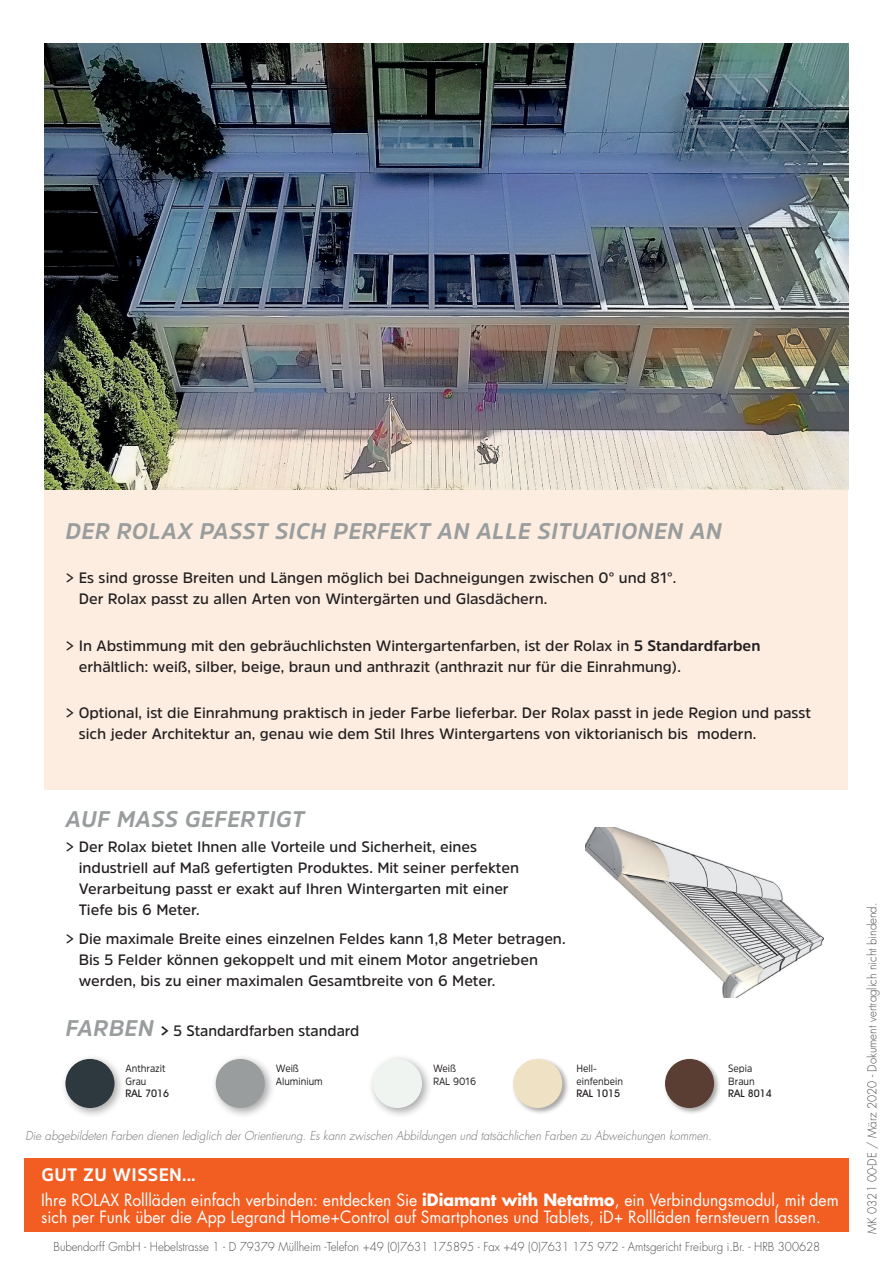
<style>
.page{position:relative;width:893px;height:1263px;background:#fff}
.page>*{position:absolute;margin:0;border:0;box-sizing:border-box;transform-origin:0 0}
.t1{font:italic 700 22.5px "Amsi Pro";letter-spacing:.02em;color:#999d9e}
.t2{font:700 18px "Amsi Pro";letter-spacing:.02em;color:#fff}
.t3{font:16.5px/16.5px "Futura Std";color:#fff;scale:.95 1}
.t4{font:600 15px/21px "Amsi Pro";color:#231f20}
.t5{font:300 12px "Futura Std";color:#4b4d4e;scale:.95 1}
.t6{font:italic 300 12px "Futura Std";color:#6f7273;scale:.95 1}
.t7{font:10.5px/12.6px "Amsi Pro";color:#231f20;scale:.9 1}
.t8{font:500 10.5px "Avant Garde IT Cby BT";color:#231f20}
.s1{font-weight:700}
.s2{font-weight:700;font-style:italic;font-size:22.5px;color:#999d9e}
</style>
<div class="page">
<div style="left:45px;top:490px;width:803px;height:300px;background:#fdede0"></div>
<img style="left:585px;top:827px;width:238px;height:171px">
<img style="left:45px;top:43px;width:803px;height:447px">
<div style="left:368px;top:1054px;width:65px;height:65px;background:#231f20;opacity:.4"></div>
<div style="left:373px;top:1059px;width:49px;height:49px;background:#eff4f0;border-radius:50%"></div>
<div style="left:512px;top:1057px;width:58px;height:59px;background:#231f20;opacity:.4"></div>
<div style="left:513px;top:1059px;width:49px;height:49px;background:#efe2c4;border-radius:50%"></div>
<div style="left:663px;top:1057px;width:59px;height:59px;background:#231f20;opacity:.4"></div>
<div style="left:665px;top:1059px;width:49px;height:49px;background:#5a3d33;border-radius:50%"></div>
<div style="left:60px;top:1054px;width:65px;height:65px;background:#231f20;opacity:.4"></div>
<div style="left:65px;top:1059px;width:50px;height:49px;background:#2d393f;border-radius:50%"></div>
<div style="left:211px;top:1054px;width:64px;height:65px;background:#231f20;opacity:.4"></div>
<div style="left:216px;top:1059px;width:49px;height:49px;background:#999d9e;border-radius:50%"></div>
<div style="left:24px;top:1159px;width:824px;height:73px;background:#f25d21"></div>
<h1 class="t1" style="left:66px;top:515px;width:658px">DER ROLAX PASST SICH PERFEKT AN ALLE SITUATIONEN AN</h1>
<p class="t4" style="left:79px;top:567px;width:599px;text-indent:-13px">&gt; Es sind grosse Breiten und Längen möglich bei Dachneigungen zwischen 0° und 81°.<br>Der Rolax passt zu allen Arten von Wintergärten und Glasdächern.</p>
<p class="t4" style="left:79px;top:635px;width:683px;text-indent:-13px">&gt; In Abstimmung mit den gebräuchlichsten Wintergartenfarben, ist der Rolax in <span class="s1">5 Standardfarben </span>erhältlich: weiß, silber, beige, braun und anthrazit (anthrazit nur für die Einrahmung).</p>
<p class="t4" style="left:79px;top:702px;width:734px;text-indent:-13px">&gt; Optional, ist die Einrahmung praktisch in jeder Farbe lieferbar. Der Rolax passt in jede Region und passt sich jeder Architektur an, genau wie dem Stil Ihres Wintergartens von viktorianisch bis modern.</p>
<h1 class="t1" style="left:66px;top:803px;width:241px">AUF MASS GEFERTIGT</h1>
<p class="t4" style="left:79px;top:836px;width:442px;text-indent:-13px">&gt; Der Rolax bietet Ihnen alle Vorteile und Sicherheit, eines industriell auf Maß gefertigten Produktes. Mit seiner perfekten Verarbeitung passt er exakt auf Ihren Wintergarten mit einer Tiefe bis 6 Meter.</p>
<p class="t4" style="left:79px;top:928px;width:488px;text-indent:-13px">&gt; Die maximale Breite eines einzelnen Feldes kann 1,8 Meter betragen.<br>Bis 5 Felder können gekoppelt und mit einem Motor angetrieben werden, bis zu einer maximalen Gesamtbreite von 6 Meter.</p>
<p class="t4" style="left:66px;top:1020px;width:295px"><span class="s2">FARBEN</span> <span class="s1">&gt;</span> 5 Standardfarben standard</p>
<p class="t7" style="left:125px;top:1062px;width:46px">Anthrazit<br>Grau</p>
<p class="t8" style="left:125px;top:1087px;width:45px">RAL 7016</p>
<p class="t7" style="left:276px;top:1062px;width:54px">Weiß<br>Aluminium</p>
<p class="t7" style="left:433px;top:1062px;width:49px">Weiß<br>RAL 9016</p>
<p class="t7" style="left:576px;top:1062px;width:53px">Hell&shy;einfenbein</p>
<p class="t8" style="left:576px;top:1087px;width:45px">RAL 1015</p>
<p class="t6" style="left:26px;top:1128px;width:724px">Die abgebildeten Farben dienen lediglich der Orientierung. Es kann zwischen Abbildungen und tatsächlichen Farben zu Abweichungen kommen.</p>
<p class="t7" style="left:728px;top:1062px;width:31px">Sepia<br>Braun</p>
<p class="t8" style="left:728px;top:1087px;width:45px">RAL 8014</p>
<p class="t2" style="left:41px;top:1163px;width:156px">GUT ZU WISSEN...</p>
<p class="t3" style="left:41px;top:1192px;width:841px">Ihre ROLAX Rollläden einfach verbinden: entdecken Sie <span class="s1">iDiamant with Netatmo</span>, ein Verbindungsmodul, mit dem sich per Funk über die App Legrand Home+Control auf Smartphones und Tablets, iD+ Rollläden fernsteuern lassen.</p>
<p class="t5" style="left:54px;top:1240px;width:808px">Bubendorff GmbH - Hebelstrasse 1 - D 79379 Müllheim -Telefon +49 (0)7631 175895 - Fax +49 (0)7631 175 972 - Amtsgericht Freiburg i.Br. - HRB 300628</p>
<p class="t5" style="left:865px;top:1234px;width:350px;rotate:-90deg">MK 0321 00-DE / März 2020 - Dokument vertraglich nicht bindend.</p>
</div>
